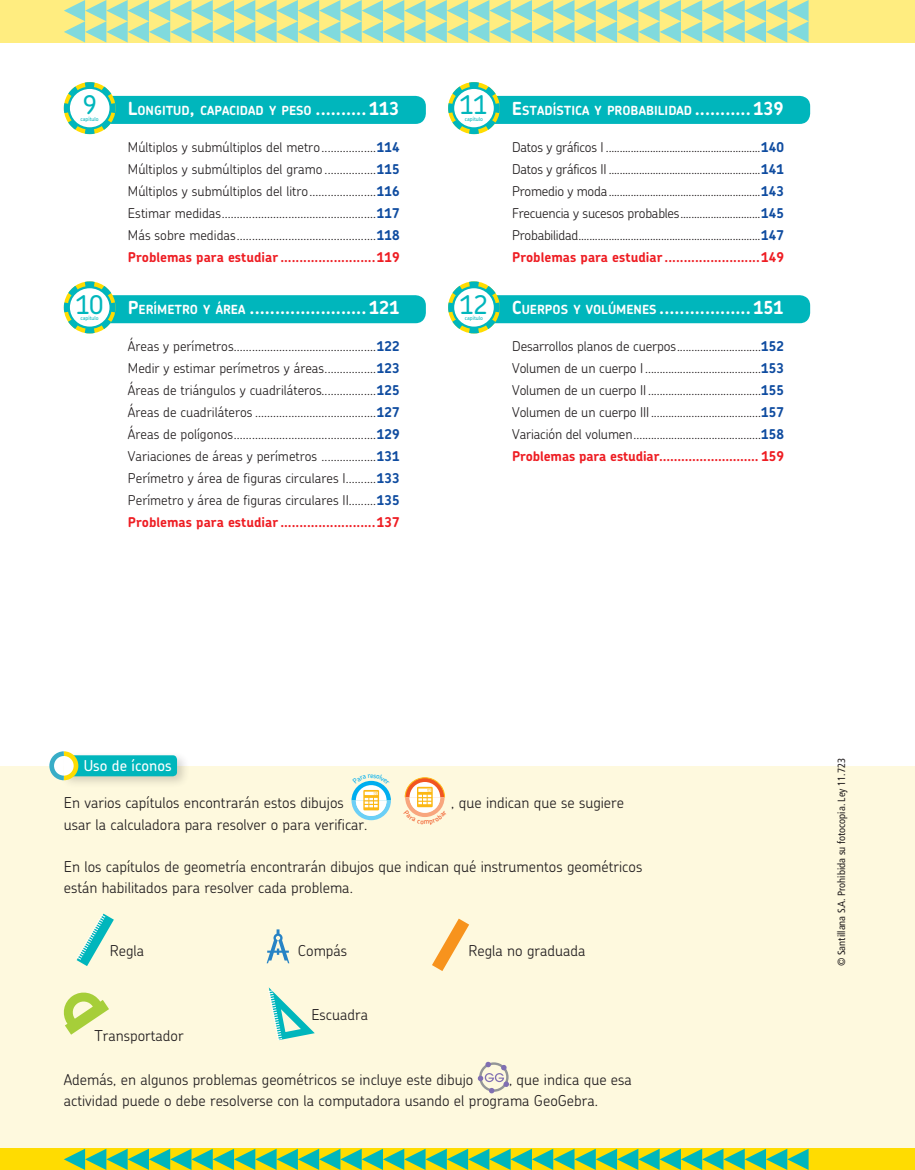
<style>
.page{position:relative;width:915px;height:1170px;background:#fff}
.page>*{position:absolute;margin:0;border:0;box-sizing:border-box;transform-origin:0 0}
.t1{font:500 25.65px "Chevin";color:#00b6bc}
.t2{font:700 18px "Chevin";color:#fff}
.t3{font:300 15px/21.3px "Chevin";color:#231f20}
.t4{font:500 15px "Chevin";color:#fff}
.t5{font:300 13.5px/22px "Chevin";letter-spacing:-.005em;color:#231f20;text-align:justify}
.t6{font:700 12.6px "Chevin";color:#fff}
.t7{font:condensed 10.5px "Frutiger LT Std";color:#231f20}
.t8{font:500 5.55px "Chevin";color:#00b6bc}
.s1{font-weight:500;font-size:25.65px;color:#00b6bc}
.s2{font-size:18px}
.s3{font-weight:700;color:#0f4ca0}
.s4{font-weight:700;color:#ee1d23}
.s5{font-size:12.6px}
</style>
<div class="page">
<div style="left:0;top:0;width:914px;height:43px;background:#ffed80"></div>
<svg style="left:64px;top:0;width:744px;height:43px"></svg>
<div style="left:0;top:765px;width:914px;height:404px;background:#fef9de"></div>
<svg style="left:477px;top:1061px;width:32px;height:32px"></svg>
<div style="left:0;top:1148px;width:914px;height:21px;background:#ffdc01"></div>
<svg style="left:64px;top:1148px;width:744px;height:22px"></svg>
<div style="left:60px;top:751px;width:130px;height:37px;background:#231f20;opacity:.2"></div>
<svg style="left:47px;top:751px;width:130px;height:31px"></svg>
<svg style="left:266px;top:929px;width:23px;height:34px"></svg>
<svg style="left:268px;top:987px;width:46px;height:53px"></svg>
<svg style="left:76px;top:913px;width:38px;height:53px"></svg>
<svg style="left:432px;top:918px;width:37px;height:52px"></svg>
<svg style="left:63px;top:992px;width:46px;height:42px"></svg>
<div style="left:70px;top:96px;width:355px;height:28px;background:#00b6bc;border-radius:10px"></div>
<svg style="left:63px;top:82px;width:56px;height:53px"></svg>
<div style="left:69px;top:88px;width:42px;height:40px;background:#fff;border-radius:50%"></div>
<div style="left:68px;top:87px;width:44px;height:43px;border:2px solid #00b6bc;border-radius:50%"></div>
<div style="left:454px;top:96px;width:355px;height:28px;background:#00b6bc;border-radius:10px"></div>
<svg style="left:448px;top:82px;width:55px;height:53px"></svg>
<div style="left:453px;top:88px;width:42px;height:40px;background:#fff;border-radius:50%"></div>
<div style="left:451px;top:87px;width:45px;height:43px;border:2px solid #00b6bc;border-radius:50%"></div>
<div style="left:70px;top:295px;width:355px;height:28px;background:#00b6bc;border-radius:10px"></div>
<svg style="left:63px;top:281px;width:56px;height:53px"></svg>
<div style="left:69px;top:287px;width:42px;height:41px;background:#fff;border-radius:50%"></div>
<div style="left:68px;top:286px;width:44px;height:43px;border:2px solid #00b6bc;border-radius:50%"></div>
<div style="left:454px;top:295px;width:355px;height:28px;background:#00b6bc;border-radius:10px"></div>
<svg style="left:448px;top:281px;width:55px;height:53px"></svg>
<div style="left:453px;top:287px;width:42px;height:41px;background:#fff;border-radius:50%"></div>
<div style="left:451px;top:286px;width:45px;height:43px;border:2px solid #00b6bc;border-radius:50%"></div>
<svg style="left:351px;top:780px;width:40px;height:41px"></svg>
<svg style="left:404px;top:777px;width:41px;height:40px"></svg>
<p class="t6" style="left:82px;top:102px;width:318px"><span class="s1">9</span> <span class="s2">L</span>ONGITUD<span class="s2">,</span> CAPACIDAD Y PESO <span class="s2">..........113</span></p>
<p class="t8" style="left:80px;top:115px;width:20px">capítulo</p>
<h1 class="t1" style="left:460px;top:88px;width:29px">11</h1>
<p class="t8" style="left:464px;top:115px;width:20px">capítulo</p>
<p class="t6" style="left:512px;top:102px;width:273px"><span class="s2">E</span>STADÍSTICA Y PROBABILIDAD <span class="s2">...........139</span></p>
<p class="t5" style="left:128px;top:135px;width:273px">Múltiplos y submúltiplos del metro..................<span class="s3">114<br></span>Múltiplos y submúltiplos del gramo .................<span class="s3">115<br></span>Múltiplos y submúltiplos del litro......................<span class="s3">116<br></span>Estimar medidas...................................................<span class="s3">117<br></span>Más sobre medidas..............................................<span class="s3">118<br></span><span class="s4">Problemas para estudiar .........................119</span></p>
<p class="t5" style="left:512px;top:135px;width:273px">Datos y gráficos I ........................................................<span class="s3">140<br></span>Datos y gráficos II .......................................................<span class="s3">141<br></span>Promedio y moda.......................................................<span class="s3">143<br></span>Frecuencia y sucesos probables.............................<span class="s3">145<br></span>Probabilidad..................................................................<span class="s3">147<br></span><span class="s4">Problemas para estudiar .........................149</span></p>
<h1 class="t1" style="left:76px;top:287px;width:29px">10</h1>
<p class="t8" style="left:80px;top:314px;width:20px">capítulo</p>
<h2 class="t2" style="left:128px;top:296px;width:273px">P<span class="s5">ERÍMETRO Y ÁREA</span> .......................121</h2>
<h1 class="t1" style="left:460px;top:287px;width:29px">12</h1>
<p class="t8" style="left:464px;top:314px;width:20px">capítulo</p>
<h2 class="t2" style="left:512px;top:296px;width:273px">C<span class="s5">UERPOS Y VOLÚMENES</span> ..................151</h2>
<p class="t5" style="left:128px;top:335px;width:273px">Áreas y perímetros...............................................<span class="s3">122<br></span>Medir y estimar perímetros y áreas.................<span class="s3">123<br></span>Áreas de triángulos y cuadriláteros..................<span class="s3">125<br></span>Áreas de cuadriláteros ........................................<span class="s3">127<br></span>Áreas de polígonos...............................................<span class="s3">129<br></span>Variaciones de áreas y perímetros ..................<span class="s3">131<br></span>Perímetro y área de figuras circulares I..........<span class="s3">133<br></span>Perímetro y área de figuras circulares II.........<span class="s3">135<br></span><span class="s4">Problemas para estudiar .........................137</span></p>
<p class="t5" style="left:512px;top:335px;width:273px">Desarrollos planos de cuerpos.............................<span class="s3">152<br></span>Volumen de un cuerpo I ........................................<span class="s3">153<br></span>Volumen de un cuerpo II .......................................<span class="s3">155<br></span>Volumen de un cuerpo III......................................<span class="s3">157<br></span>Variación del volumen............................................<span class="s3">158<br></span><span class="s4">Problemas para estudiar........................... 159</span></p>
<p class="t4" style="left:84px;top:756px;width:89px">Uso de íconos</p>
<p class="t3" style="left:64px;top:792px;width:281px">En varios capítulos encontrarán estos dibujos</p>
<p class="t3" style="left:451px;top:792px;width:174px">, que indican que se sugiere</p>
<p class="t3" style="left:64px;top:813px;width:305px">usar la calculadora para resolver o para verificar.</p>
<p class="t3" style="left:64px;top:855px;width:580px">En los capítulos de geometría encontrarán dibujos que indican qué instrumentos geométricos están habilitados para resolver cada problema.</p>
<p class="t3" style="left:110px;top:939px;width:36px">Regla</p>
<p class="t3" style="left:94px;top:1024px;width:91px">Transportador</p>
<p class="t3" style="left:298px;top:939px;width:51px">Compás</p>
<p class="t3" style="left:311px;top:1003px;width:58px">Escuadra</p>
<p class="t3" style="left:468px;top:939px;width:118px">Regla no graduada</p>
<p class="t3" style="left:64px;top:1068px;width:411px">Además, en algunos problemas geométricos se incluye este dibujo</p>
<p class="t3" style="left:64px;top:1068px;width:569px;text-indent:445px">, que indica que esa actividad puede o debe resolverse con la computadora usando el programa GeoGebra.</p>
<p class="t7" style="left:835px;top:966px;width:209px;rotate:-90deg">© Santillana S.A. Prohibida su fotocopia. Ley 11.723</p>
</div>
